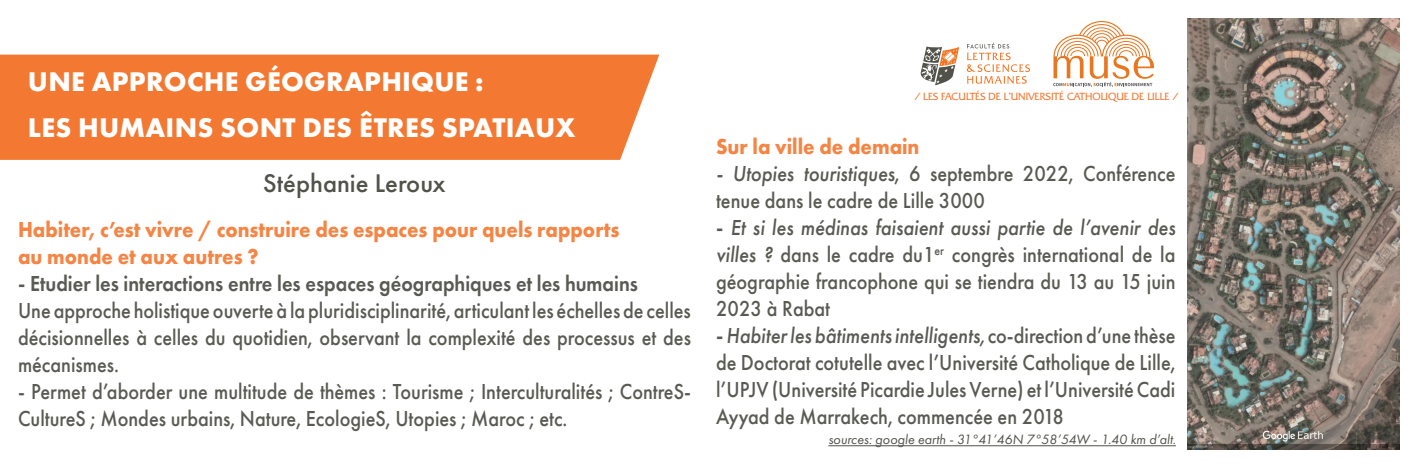
<style>
.page{position:relative;width:1418px;height:468px;background:#fff}
.page>*{position:absolute;margin:0;border:0;box-sizing:border-box;transform-origin:0 0}
.Futura_light_12{font:700 28px "Futura PT";letter-spacing:.01em;color:#fff}
.Futura_light_12-2{font:500 26.5px "Futura PT";color:#51524a}
.t1{font:500 22.5px/27px "Futura PT";color:#595a53;text-align:justify;scale:.9 1}
.t2{font:700 22.5px "Futura PT";color:#f58544;scale:.9 1}
.t3{font:600 22.5px "Futura PT";color:#595a53;scale:.9 1}
.t4{font:italic 14px "Futura PT";color:#51524a}
.t5{font:300 10px "Quadrat Serial";color:#f37932}
.s1{font-style:italic}
.s2{font-weight:600}
</style>
<div class="page">
<div style="left:0;top:55px;width:659px;height:105px;background:#f37932"></div>
<img style="left:1187px;top:18px;width:212px;height:432px">
<hr style="left:828px;top:445px;width:347px;height:1px;background:#51524a">
<svg style="left:920px;top:47px;width:39px;height:38px"></svg>
<svg style="left:966px;top:43px;width:64px;height:41px"></svg>
<svg style="left:1053px;top:21px;width:100px;height:66px"></svg>
<p class="Futura_light_12" style="left:28px;top:64px;width:457px">UNE APPROCHE GÉOGRAPHIQUE :</p>
<p class="Futura_light_12" style="left:28px;top:110px;width:549px">LES HUMAINS SONT DES ÊTRES SPATIAUX</p>
<p class="Futura_light_12-2" style="left:263px;top:167px;width:184px">Stéphanie Leroux</p>
<p class="t2" style="left:18px;top:215px;width:670px">Habiter, c’est vivre / construire des espaces pour quels rapports</p>
<p class="t2" style="left:18px;top:242px;width:269px">au monde et aux autres ?</p>
<p class="t3" style="left:18px;top:269px;width:690px">- Etudier les interactions entre les espaces géographiques et les humains</p>
<p class="t1" style="left:18px;top:297px;width:749px">Une approche holistique ouverte à la pluridisciplinarité, articulant les échelles de celles décisionnelles à celles du quotidien, observant la complexité des processus et des mécanismes.</p>
<p class="t1" style="left:18px;top:378px;width:749px">- Permet d’aborder une multitude de thèmes : Tourisme ; Interculturalités ; ContreS-<br>CultureS ; Mondes urbains, Nature, EcologieS, Utopies ; Maroc ; etc.</p>
<p class="t5" style="left:914px;top:90px;width:265px">/ LES FACULTÉS DE L’UNIVERSITÉ CATHOLIQUE DE LILLE /</p>
<p class="t2" style="left:716px;top:132px;width:227px">Sur la ville de demain</p>
<p class="t1" style="left:716px;top:160px;width:512px"><span class="s1">- Utopies touristiques</span>, 6 septembre 2022, Conférence tenue dans le cadre de Lille 3000</p>
<p class="t1" style="left:716px;top:214px;width:512px"><span class="s2">-</span> <span class="s1">Et si les médinas faisaient aussi partie de l’avenir des villes ?</span> dans le cadre du1<sup>er</sup> congrès international de la géographie francophone qui se tiendra du 13 au 15 juin 2023 à Rabat</p>
<p class="t1" style="left:716px;top:322px;width:512px"><span class="s2">-</span> <span class="s1">Habiter les bâtiments intelligents,</span> co-direction d’une thèse de Doctorat cotutelle avec l’Université Catholique de Lille, l’UPJV (Université Picardie Jules Verne) et l’Université Cadi Ayyad de Marrakech, commencée en 2018</p>
<p class="t4" style="left:828px;top:431px;width:349px">sources: google earth - 31°41’46N 7°58’54W - 1.40 km d’alt.</p>
</div>
